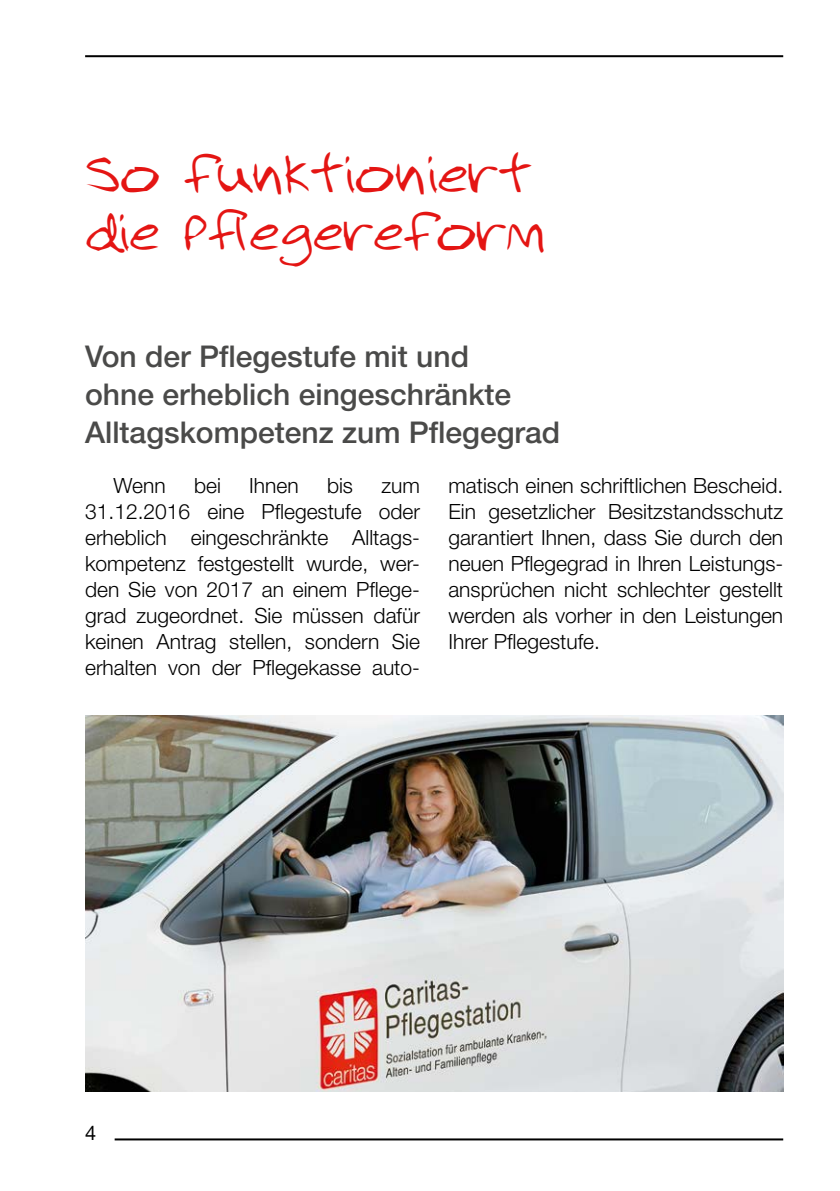
<style>
.page{position:relative;width:840px;height:1191px;background:#fff}
.page>*{position:absolute;margin:0;border:0;box-sizing:border-box;transform-origin:0 0}
.t1{font:48px/58px "Dumb";color:#e41513}
.t2{font:500 30px/38px "Helvetica Neue LT";color:#4a4a49}
.t3{font:300 21px/26px "Helvetica Neue LT";color:#000;text-align:justify}
.t4{font:20px "Helvetica Neue LT";color:#000}
</style>
<div class="page">
<img style="left:85px;top:715px;width:697px;height:376px">
<hr style="left:85px;top:55px;width:697px;height:2px;background:#000">
<hr style="left:115px;top:1138px;width:667px;height:2px;background:#000">
<h1 class="t1" style="left:85px;top:145px;width:461px">So funktioniert die Pflegereform</h1>
<h2 class="t2" style="left:85px;top:336px;width:476px">Von der Pflegestufe mit und<br>ohne erheblich eingeschränkte<br>Alltagskompetenz zum Pflegegrad</h2>
<p class="t3" style="left:113px;top:472px;width:54px">Wenn</p>
<p class="t3" style="left:194px;top:472px;width:28px">bei</p>
<p class="t3" style="left:249px;top:472px;width:51px">Ihnen</p>
<p class="t3" style="left:327px;top:472px;width:28px">bis</p>
<p class="t3" style="left:85px;top:472px;width:336px;text-indent:296px">zum 31.12.2016 eine Pflegestufe oder erheblich eingeschränkte Alltags&shy;kompetenz festgestellt wurde, wer&shy;den Sie von 2017 an einem Pflege&shy;grad zugeordnet. Sie müssen dafür keinen Antrag stellen, sondern Sie erhalten von der Pflegekasse auto-</p>
<p class="t3" style="left:448px;top:472px;width:336px">matisch einen schriftlichen Bescheid.<br>Ein gesetzlicher Besitzstandsschutz garantiert Ihnen, dass Sie durch den neuen Pflegegrad in Ihren Leistungs&shy;ansprüchen nicht schlechter gestellt werden als vorher in den Leistungen Ihrer Pflegestufe.</p>
<p class="t4" style="left:85px;top:1121px;width:13px">4</p>
</div>
